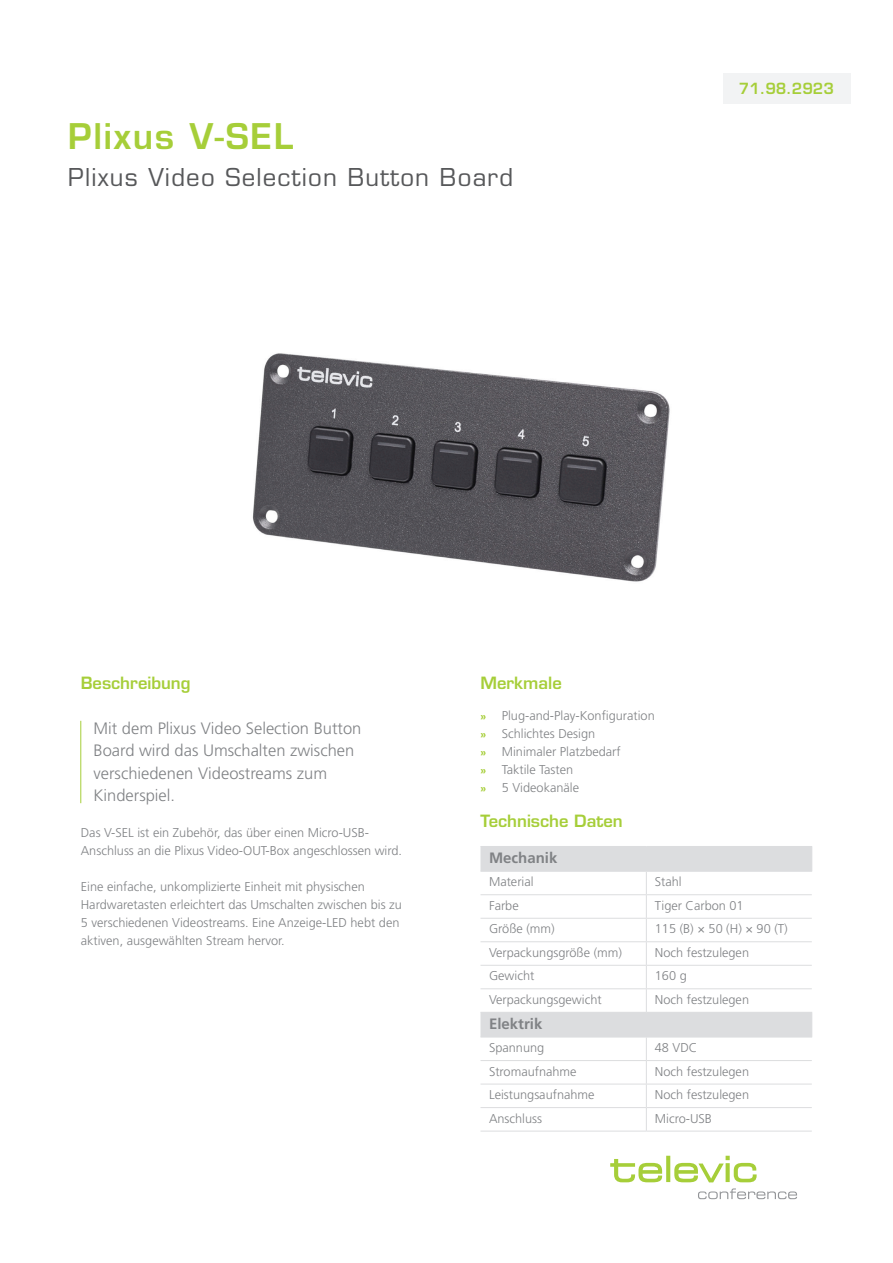
<style>
.page{position:relative;width:893px;height:1263px;background:#fff}
.page>*{position:absolute;margin:0;border:0;box-sizing:border-box;transform-origin:0 0}
.Titel_niveau_1{font:600 34.5px "Eurostile LT Std";letter-spacing:.05em;color:#a6ce39}
.Titel_niveau_2{font:24px "Eurostile LT Std";letter-spacing:.05em;color:#57585a}
.BROOD___regular{font:300 16.5px/22.5px "Frutiger LT Std";color:#808285}
.Titel_niveau_3{font:600 16.5px "Eurostile LT Std";color:#a6ce39}
.Titel_-_cell{font:700 15px "Frutiger LT Std";color:#808285}
.DATASHEET_-_number{font:600 15px "Eurostile LT Std";color:#a6ce39}
.BROOD___regular-2{font:300 12.75px/18px "Frutiger LT Std";color:#808285}
.Text_-_cell{font:300 12.75px "Frutiger LT Std";color:#808285}
.s1{font-weight:700;font-size:10.5px;color:#a6ce39}
</style>
<div class="page">
<svg style="left:698px;top:1188px;width:99px;height:11px"></svg>
<svg style="left:610px;top:1156px;width:147px;height:26px"></svg>
<img style="left:252px;top:353px;width:418px;height:229px">
<hr style="left:80px;top:721px;width:1px;height:82px;background:#a6ce39">
<svg style="left:480px;top:847px;width:331px;height:190px"></svg>
<svg style="left:811px;top:847px;width:1px;height:24px"></svg>
<svg style="left:811px;top:1013px;width:1px;height:24px"></svg>
<hr style="left:480px;top:918px;width:166px;height:1px;background:#dcdddf">
<hr style="left:646px;top:918px;width:166px;height:1px;background:#dcdddf">
<hr style="left:480px;top:894px;width:166px;height:1px;background:#dcdddf">
<hr style="left:480px;top:941px;width:166px;height:1px;background:#dcdddf">
<hr style="left:480px;top:965px;width:166px;height:1px;background:#dcdddf">
<hr style="left:480px;top:988px;width:166px;height:1px;background:#dcdddf">
<hr style="left:480px;top:1060px;width:166px;height:1px;background:#dcdddf">
<hr style="left:480px;top:1084px;width:166px;height:1px;background:#dcdddf">
<hr style="left:480px;top:1131px;width:166px;height:1px;background:#dcdddf">
<hr style="left:646px;top:894px;width:166px;height:1px;background:#dcdddf">
<hr style="left:646px;top:941px;width:166px;height:1px;background:#dcdddf">
<hr style="left:646px;top:965px;width:166px;height:1px;background:#dcdddf">
<hr style="left:646px;top:988px;width:166px;height:1px;background:#dcdddf">
<svg style="left:646px;top:872px;width:1px;height:140px"></svg>
<hr style="left:646px;top:1060px;width:166px;height:1px;background:#dcdddf">
<hr style="left:646px;top:1084px;width:166px;height:1px;background:#dcdddf">
<svg style="left:646px;top:1038px;width:1px;height:93px"></svg>
<hr style="left:646px;top:1131px;width:166px;height:1px;background:#dcdddf">
<hr style="left:480px;top:1012px;width:166px;height:1px;background:#dcdddf">
<hr style="left:646px;top:1012px;width:166px;height:1px;background:#dcdddf">
<hr style="left:480px;top:1037px;width:166px;height:1px;background:#dcdddf">
<hr style="left:646px;top:1037px;width:166px;height:1px;background:#dcdddf">
<hr style="left:480px;top:1107px;width:166px;height:1px;background:#dcdddf">
<hr style="left:646px;top:1107px;width:166px;height:1px;background:#dcdddf">
<hr style="left:480px;top:846px;width:166px;height:1px;background:#dcdddf">
<hr style="left:646px;top:846px;width:166px;height:1px;background:#dcdddf">
<hr style="left:480px;top:871px;width:166px;height:1px;background:#dcdddf">
<hr style="left:646px;top:871px;width:166px;height:1px;background:#dcdddf">
<div style="left:722px;top:73px;width:128px;height:30px;background:#f2f3f4"></div>
<p class="Titel_niveau_1" style="left:68px;top:115px;width:227px">Plixus V-SEL</p>
<p class="Titel_niveau_2" style="left:68px;top:163px;width:447px">Plixus Video Selection Button Board</p>
<p class="DATASHEET_-_number" style="left:739px;top:79px;width:97px">71.98.2923</p>
<p class="DATASHEET_-_number" style="left:802px;top:79px;width:33px">000</p>
<p class="Titel_niveau_3" style="left:81px;top:672px;width:111px">Beschreibung</p>
<p class="BROOD___regular" style="left:94px;top:717px;width:269px">Mit dem Plixus Video Selection Button<br>Board wird das Umschalten zwischen verschiedenen Videostreams zum<br>Kinderspiel.</p>
<p class="BROOD___regular-2" style="left:81px;top:824px;width:323px">Das V-SEL ist ein Zubehör, das über einen Micro-USB-<br>Anschluss an die Plixus Video-OUT-Box angeschlossen wird.</p>
<p class="BROOD___regular-2" style="left:81px;top:878px;width:323px">Eine einfache, unkomplizierte Einheit mit physischen Hardwaretasten erleichtert das Umschalten zwischen bis zu 5 verschiedenen Videostreams. Eine Anzeige-LED hebt den aktiven, ausgewählten Stream hervor.</p>
<p class="Titel_niveau_3" style="left:480px;top:672px;width:83px">Merkmale</p>
<p class="BROOD___regular-2" style="left:480px;top:707px;width:176px"><span class="s1">»</span> Plug-and-Play-Konfiguration</p>
<p class="BROOD___regular-2" style="left:480px;top:725px;width:116px"><span class="s1">»</span> Schlichtes Design</p>
<p class="BROOD___regular-2" style="left:480px;top:743px;width:142px"><span class="s1">»</span> Minimaler Platzbedarf</p>
<p class="BROOD___regular-2" style="left:480px;top:761px;width:94px"><span class="s1">»</span> Taktile Tasten</p>
<p class="BROOD___regular-2" style="left:480px;top:779px;width:100px"><span class="s1">»</span> 5 Videokanäle</p>
<p class="Titel_niveau_3" style="left:480px;top:811px;width:144px">Technische Daten</p>
<p class="Titel_-_cell" style="left:489px;top:849px;width:70px">Mechanik</p>
<p class="Text_-_cell" style="left:489px;top:875px;width:46px">Material</p>
<p class="Text_-_cell" style="left:655px;top:875px;width:28px">Stahl</p>
<p class="Text_-_cell" style="left:489px;top:898px;width:31px">Farbe</p>
<p class="Text_-_cell" style="left:655px;top:898px;width:90px">Tiger Carbon 01</p>
<p class="Text_-_cell" style="left:489px;top:922px;width:67px">Größe (mm)</p>
<p class="Text_-_cell" style="left:655px;top:922px;width:134px">115 (B) × 50 (H) × 90 (T)</p>
<p class="Text_-_cell" style="left:489px;top:945px;width:134px">Verpackungsgröße (mm)</p>
<p class="Text_-_cell" style="left:655px;top:945px;width:96px">Noch festzulegen</p>
<p class="Text_-_cell" style="left:489px;top:969px;width:47px">Gewicht</p>
<p class="Text_-_cell" style="left:655px;top:969px;width:33px">160 g</p>
<p class="Text_-_cell" style="left:489px;top:992px;width:114px">Verpackungsgewicht</p>
<p class="Text_-_cell" style="left:655px;top:992px;width:96px">Noch festzulegen</p>
<p class="Titel_-_cell" style="left:489px;top:1014px;width:55px">Elektrik</p>
<p class="Text_-_cell" style="left:489px;top:1040px;width:57px">Spannung</p>
<p class="Text_-_cell" style="left:655px;top:1040px;width:44px">48 VDC</p>
<p class="Text_-_cell" style="left:489px;top:1064px;width:89px">Stromaufnahme</p>
<p class="Text_-_cell" style="left:655px;top:1064px;width:96px">Noch festzulegen</p>
<p class="Text_-_cell" style="left:489px;top:1087px;width:107px">Leistungsaufnahme</p>
<p class="Text_-_cell" style="left:655px;top:1087px;width:96px">Noch festzulegen</p>
<p class="Text_-_cell" style="left:489px;top:1111px;width:55px">Anschluss</p>
<p class="Text_-_cell" style="left:655px;top:1111px;width:59px">Micro-USB</p>
</div>
